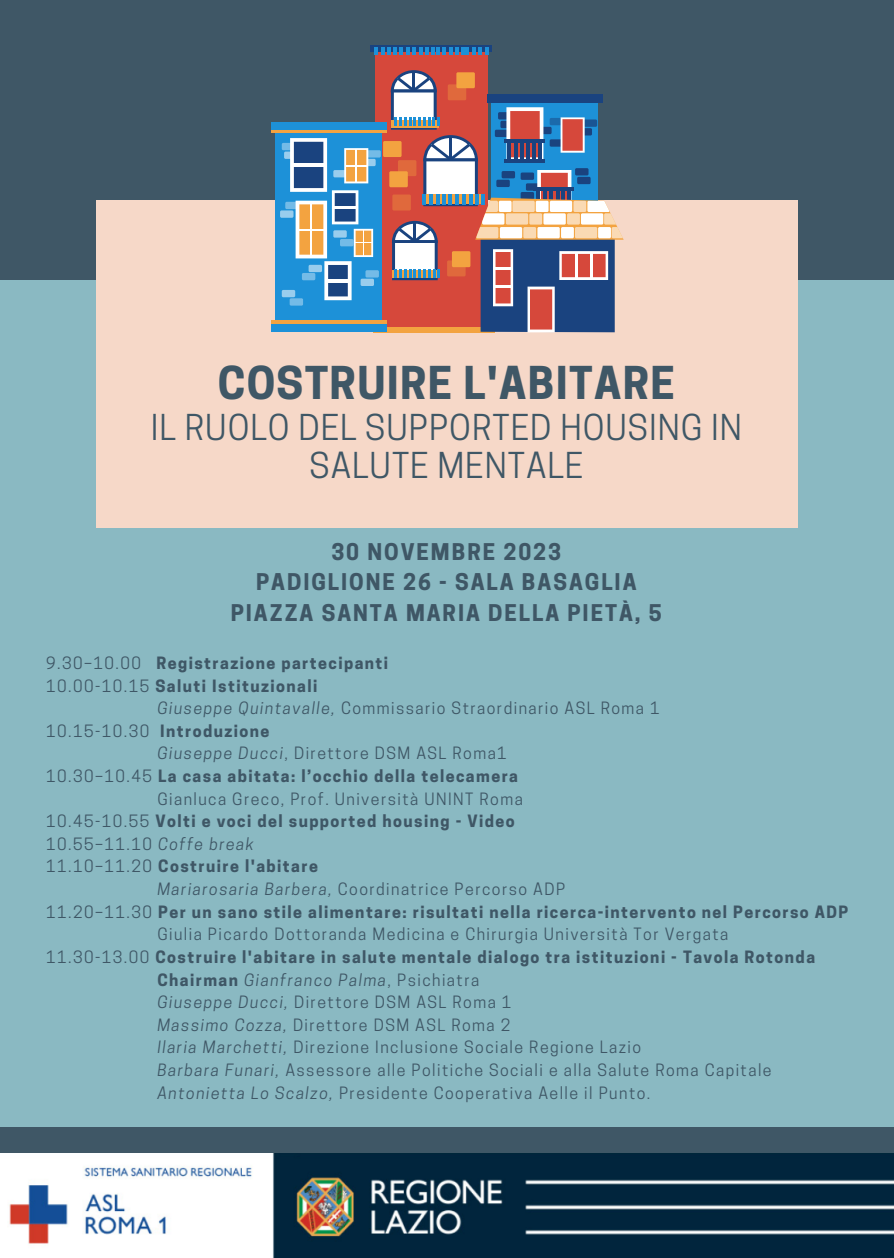
<style>
.page{position:relative;width:894px;height:1258px;background:#fff}
.page>*{position:absolute;margin:0;border:0;box-sizing:border-box;transform-origin:0 0}
.t1{font:700 42.6px "Cooper Hewitt";letter-spacing:.03em;color:#3f5766}
.t2{font:33.6px/38.4px "Cooper Hewitt";letter-spacing:.03em;color:#3f5766;text-align:center}
.t3{font:700 21.6px "Cooper Hewitt";letter-spacing:.09em;color:#3f5766}
.t4{font:15.9px "Cooper Hewitt";letter-spacing:.09em;color:#3f5766}
.t5{font:700 15.9px "Cooper Hewitt";letter-spacing:.09em;color:#3f5766}
.t6{font:italic 15.9px "Cooper Hewitt";letter-spacing:.09em;color:#3f5766}
.s1{font-weight:400}
.s2{font-style:italic}
.s3{font-weight:700;font-style:normal}
.s4{font-style:normal}
</style>
<div class="page">
<div style="left:0;top:0;width:893px;height:1258px;background:#3f5766"></div>
<div style="left:0;top:281px;width:893px;height:846px;background:#8ab9c2"></div>
<div style="left:96px;top:201px;width:701px;height:326px;background:#f6d8c8"></div>
<div style="left:375px;top:52px;width:112px;height:275px;background:#d6483b"></div>
<svg style="left:389px;top:171px;width:18px;height:16px"></svg>
<div style="left:383px;top:141px;width:18px;height:16px;background:#f3a340"></div>
<svg style="left:386px;top:327px;width:4px;height:5px"></svg>
<div style="left:370px;top:45px;width:122px;height:7px;background:#1a437f"></div>
<div style="left:275px;top:132px;width:107px;height:197px;background:#1d91d8"></div>
<div style="left:285px;top:202px;width:13px;height:7px;background:#74bbe7"></div>
<div style="left:289px;top:298px;width:14px;height:8px;background:#74bbe7"></div>
<div style="left:365px;top:270px;width:14px;height:8px;background:#74bbe7"></div>
<div style="left:282px;top:143px;width:13px;height:7px;background:#74bbe7"></div>
<div style="left:367px;top:150px;width:13px;height:8px;background:#74bbe7"></div>
<div style="left:280px;top:210px;width:13px;height:8px;background:#99cded"></div>
<div style="left:284px;top:152px;width:13px;height:7px;background:#99cded"></div>
<div style="left:360px;top:279px;width:14px;height:7px;background:#fff;opacity:.55"></div>
<div style="left:282px;top:290px;width:13px;height:7px;background:#99cded"></div>
<div style="left:362px;top:159px;width:13px;height:7px;background:#99cded"></div>
<svg style="left:290px;top:138px;width:83px;height:162px"></svg>
<hr style="left:326px;top:279px;width:23px;height:4px;background:#fff">
<svg style="left:271px;top:129px;width:115px;height:4px"></svg>
<hr style="left:271px;top:320px;width:115px;height:4px;background:#f3a340">
<svg style="left:374px;top:47px;width:114px;height:8px"></svg>
<svg style="left:390px;top:70px;width:233px;height:262px"></svg>
<div style="left:271px;top:122px;width:115px;height:7px;background:#1d91d8"></div>
<div style="left:271px;top:324px;width:115px;height:8px;background:#1d91d8"></div>
<img style="left:0;top:1153px;width:893px;height:105px">
<p class="t1" style="left:218px;top:367px;width:458px">COSTRUIRE L'ABITARE</p>
<p class="t2" style="left:151px;top:412px;width:592px">IL RUOLO DEL SUPPORTED HOUSING IN<br>SALUTE MENTALE</p>
<p class="t3" style="left:331px;top:543px;width:231px">30 NOVEMBRE 2023</p>
<p class="t3" style="left:256px;top:574px;width:382px">PADIGLIONE 26 - SALA BASAGLIA</p>
<p class="t3" style="left:231px;top:605px;width:432px">PIAZZA SANTA MARIA DELLA PIETÀ, 5</p>
<p class="t5" style="left:46px;top:657px;width:343px"><span class="s1">9.30–10.00</span> Registrazione partecipanti</p>
<p class="t5" style="left:46px;top:680px;width:272px"><span class="s1">10.00-10.15</span> Saluti Istituzionali</p>
<p class="t4" style="left:157px;top:702px;width:503px"><span class="s2">Giuseppe Quintavalle,</span> Commissario Straordinario ASL Roma 1</p>
<p class="t5" style="left:46px;top:725px;width:225px"><span class="s1">10.15-10.30</span> Introduzione</p>
<p class="t4" style="left:157px;top:747px;width:351px"><span class="s2">Giuseppe Ducci</span>, Direttore DSM ASL Roma1</p>
<p class="t5" style="left:46px;top:770px;width:473px"><span class="s1">10.30–10.45</span> La casa abitata: l’occhio della telecamera</p>
<p class="t4" style="left:157px;top:793px;width:367px">Gianluca Greco, Prof. Università UNINT Roma</p>
<p class="t5" style="left:46px;top:815px;width:470px"><span class="s1">10.45-10.55</span> Volti e voci del supported housing - Video</p>
<p class="t4" style="left:46px;top:838px;width:209px">10.55–11.10 <span class="s2">Coffe break</span></p>
<p class="t5" style="left:46px;top:860px;width:273px"><span class="s1">11.10–11.20</span> Costruire l'abitare</p>
<p class="t4" style="left:157px;top:883px;width:409px"><span class="s2">Mariarosaria Barbera,</span> Coordinatrice Percorso ADP</p>
<p class="t5" style="left:46px;top:906px;width:803px"><span class="s1">11.20–11.30</span> Per un sano stile alimentare: risultati nella ricerca-intervento nel Percorso ADP</p>
<p class="t4" style="left:157px;top:928px;width:572px">Giulia Picardo Dottoranda Medicina e Chirurgia Università Tor Vergata</p>
<p class="t5" style="left:46px;top:951px;width:770px"><span class="s1">11.30-13.00</span> Costruire l'abitare in salute mentale dialogo tra istituzioni - Tavola Rotonda</p>
<p class="t6" style="left:157px;top:973px;width:323px"><span class="s3">Chairman</span> Gianfranco Palma<span class="s4">, Psichiatra</span></p>
<p class="t4" style="left:157px;top:996px;width:355px"><span class="s2">Giuseppe Ducci,</span> Direttore DSM ASL Roma 1</p>
<p class="t4" style="left:157px;top:1019px;width:354px"><span class="s2">Massimo Cozza,</span> Direttore DSM ASL Roma 2</p>
<p class="t4" style="left:157px;top:1041px;width:485px"><span class="s2">Ilaria Marchetti,</span> Direzione Inclusione Sociale Regione Lazio</p>
<p class="t4" style="left:157px;top:1064px;width:615px"><span class="s2">Barbara Funari,</span> Assessore alle Politiche Sociali e alla Salute Roma Capitale</p>
<p class="t4" style="left:157px;top:1086px;width:494px"><span class="s2">Antonietta Lo Scalzo,</span> Presidente Cooperativa Aelle il Punto.</p>
</div>
